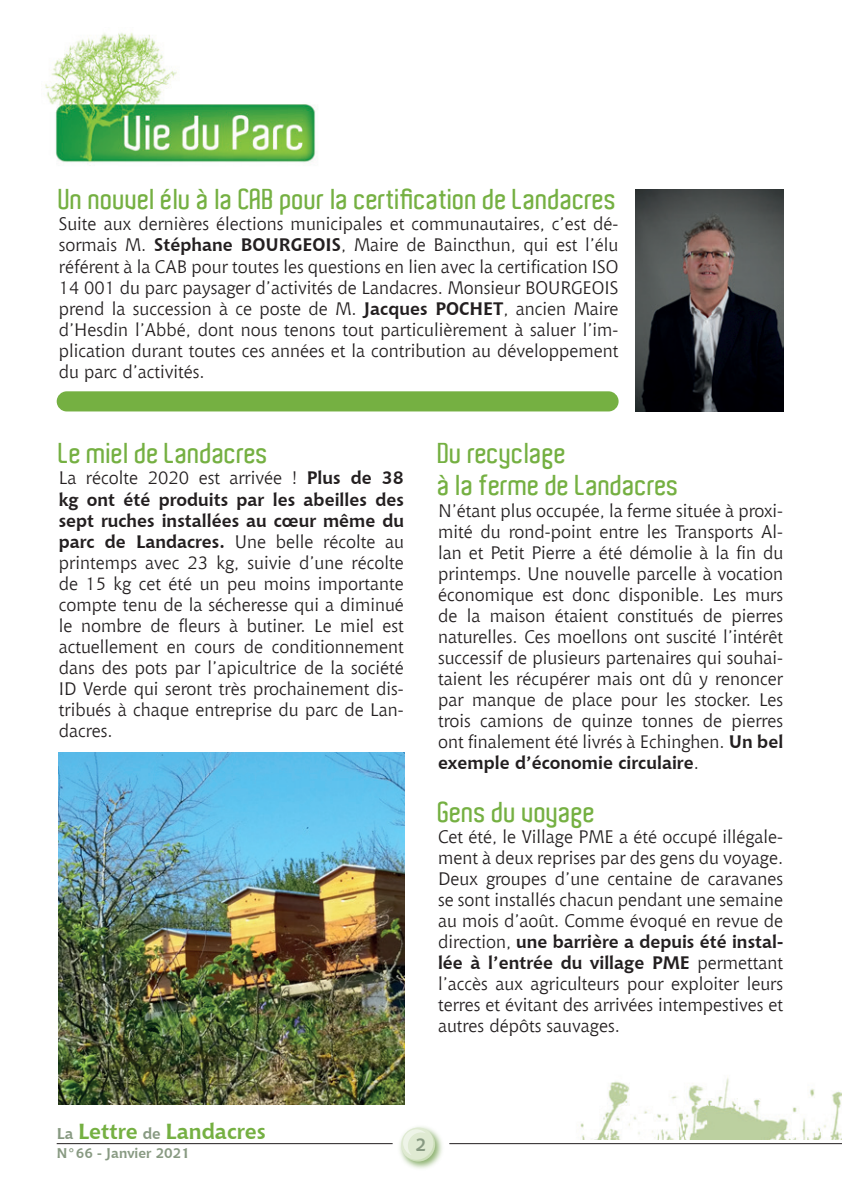
<style>
.page{position:relative;width:842px;height:1191px;background:#fff}
.page>*{position:absolute;margin:0;border:0;box-sizing:border-box;transform-origin:0 0}
.t1{font:600 28px/32px "Aldo";color:#75b042}
.t2{font:700 21.8px "Chianti BT";color:#75b042}
.t3{font:18px/21px "Chianti BT";color:#231f20;text-align:justify}
.t4{font:700 18px "Chianti BT";color:#889a82}
.t5{font:700 14px "Chianti BT";color:#889a82}
.s1{font-weight:700}
.s2{font-size:15.6px;color:#889a82}
</style>
<div class="page">
<img style="left:580px;top:1077px;width:262px;height:62px">
<hr style="left:57px;top:1143px;width:336px;height:1px;background:#231f20">
<hr style="left:449px;top:1143px;width:393px;height:1px;background:#231f20">
<img style="left:399px;top:1126px;width:44px;height:43px">
<div style="left:401px;top:1127px;width:34px;height:34px;background:#dfead2;border-radius:50%"></div>
<svg style="left:403px;top:1129px;width:32px;height:32px"></svg>
<img style="left:45px;top:32px;width:271px;height:131px">
<img style="left:59px;top:752px;width:346px;height:352px">
<img style="left:635px;top:189px;width:148px;height:222px">
<div style="left:57px;top:391px;width:562px;height:20px;background:#75b042;border-radius:10px"></div>
<h1 class="t1" style="left:59px;top:184px;width:560px">Un nouvel élu à la CAB pour la certification de Landacres</h1>
<p class="t3" style="left:59px;top:213px;width:561px">Suite aux dernières élections municipales et communautaires, c’est dé&shy;sormais M. <span class="s1">Stéphane BOURGEOIS</span>, Maire de Baincthun, qui est l’élu référent à la CAB pour toutes les questions en lien avec la certification ISO 14 001 du parc paysager d’activités de Landacres. Monsieur BOURGEOIS prend la succession à ce poste de M. <span class="s1">Jacques POCHET</span>, ancien Maire d’Hesdin l’Abbé, dont nous tenons tout particulièrement à saluer l’im&shy;plication durant toutes ces années et la contribution au développement du parc d’activités.</p>
<h1 class="t1" style="left:59px;top:438px;width:212px">Le miel de Landacres</h1>
<p class="t3" style="left:59px;top:467px;width:347px">La récolte 2020 est arrivée ! <span class="s1">Plus de 38 kg ont été produits par les abeilles des sept ruches installées au cœur même du parc de Landacres.</span> Une belle récolte au printemps avec 23 kg, suivie d’une récolte de 15 kg cet été un peu moins importante compte tenu de la sécheresse qui a diminué le nombre de fleurs à butiner. Le miel est actuellement en cours de conditionnement dans des pots par l’apicultrice de la société ID Verde qui seront très prochainement dis&shy;tribués à chaque entreprise du parc de Lan&shy;dacres.</p>
<h1 class="t1" style="left:438px;top:438px;width:243px">Du recyclage<br>à la ferme de Landacres</h1>
<p class="t3" style="left:438px;top:499px;width:347px">N’étant plus occupée, la ferme située à proxi&shy;mité du rond-point entre les Transports Al&shy;lan et Petit Pierre a été démolie à la fin du printemps. Une nouvelle parcelle à vocation économique est donc disponible. Les murs de la maison étaient constitués de pierres naturelles. Ces moellons ont suscité l’intérêt successif de plusieurs partenaires qui souhai&shy;taient les récupérer mais ont dû y renoncer par manque de place pour les stocker. Les trois camions de quinze tonnes de pierres ont finalement été livrés à Echinghen. <span class="s1">Un bel exemple d’économie circulaire</span>.</p>
<h1 class="t1" style="left:438px;top:796px;width:159px">Gens du voyage</h1>
<p class="t3" style="left:438px;top:825px;width:347px">Cet été, le Village PME a été occupé illégale&shy;ment à deux reprises par des gens du voyage.<br>Deux groupes d’une centaine de caravanes se sont installés chacun pendant une semaine au mois d’août. Comme évoqué en revue de direction, <span class="s1">une barrière a depuis été instal&shy;lée à l’entrée du village PME</span> permettant l’accès aux agriculteurs pour exploiter leurs terres et évitant des arrivées intempestives et autres dépôts sauvages.</p>
<p class="t2" style="left:57px;top:1118px;width:211px"><span class="s2">La</span> Lettre <span class="s2">de</span> Landacres</p>
<p class="t5" style="left:57px;top:1144px;width:135px">N°66 - Janvier 2021</p>
<p class="t4" style="left:415px;top:1133px;width:12px">2</p>
</div>
